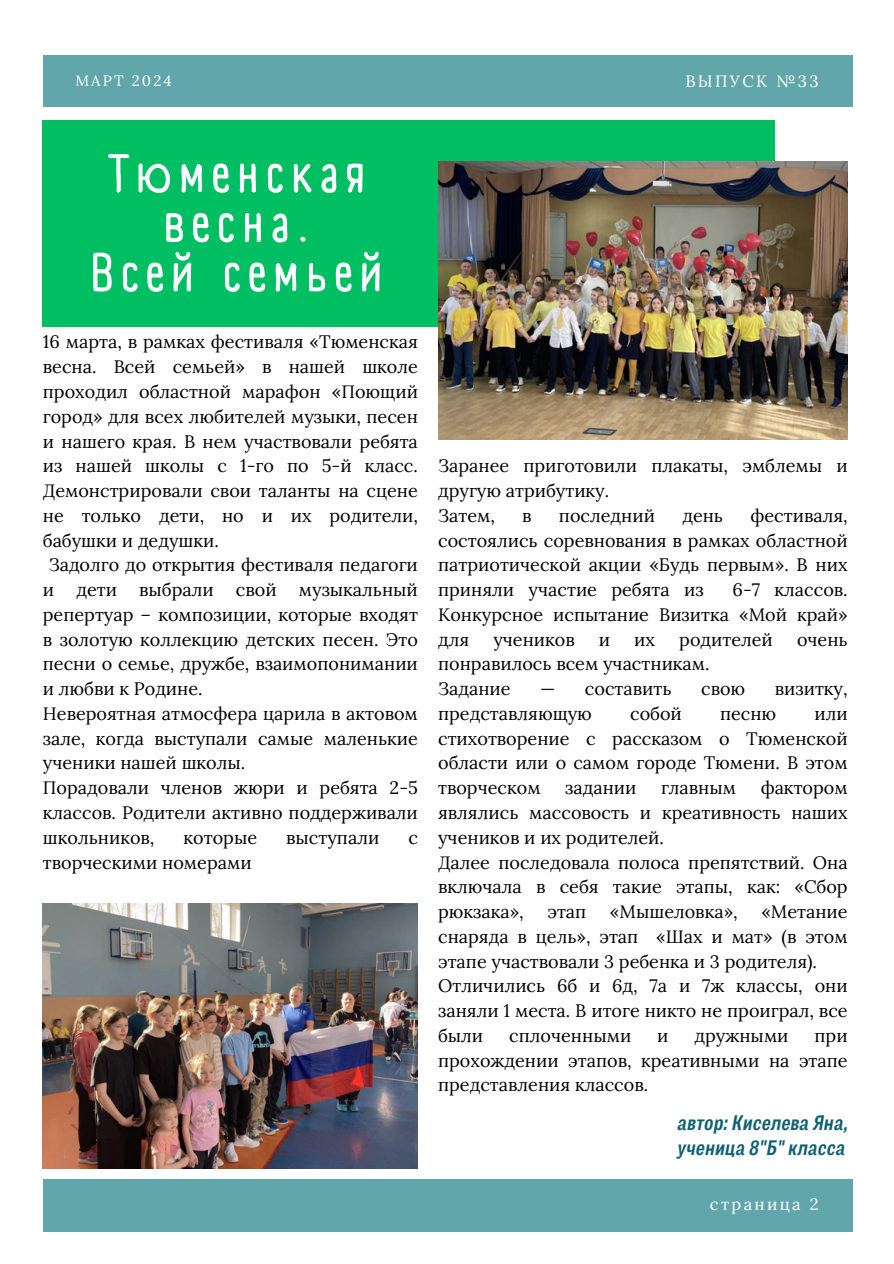
<style>
.page{position:relative;width:894px;height:1264px;background:#fff}
.page>*{position:absolute;margin:0;border:0;box-sizing:border-box;transform-origin:0 0}
.t1{font:700 53.4px/49.5px "A Day Without Sun Text";letter-spacing:.12em;color:#fff;text-align:center}
.t2{font:italic 700 21px/24.8px "Body Grotesque Slim";letter-spacing:.02em;color:#0e6171}
.t3{font:18px/24.8px "Lora";color:#000}
.t4{font:16.5px "Lora";letter-spacing:.14em;color:#fff}
.t5{font:15px "Lora";letter-spacing:.14em;color:#fff}
</style>
<div class="page">
<div style="left:43px;top:55px;width:808px;height:52px;background:#61a6ab"></div>
<div style="left:43px;top:1179px;width:808px;height:52px;background:#61a6ab"></div>
<div style="left:43px;top:121px;width:731px;height:206px;background:#00bf63"></div>
<img style="left:438px;top:162px;width:409px;height:278px">
<img style="left:43px;top:903px;width:374px;height:265px">
<h3 class="t5" style="left:75px;top:70px;width:98px">МАРТ 2024</h3>
<p class="t4" style="left:685px;top:70px;width:135px">ВЫПУСК №33</p>
<h4 class="t1" style="left:109px;top:149px;width:257px">Тюменская весна.</h4>
<h4 class="t1" style="left:90px;top:248px;width:294px">Всей семьей</h4>
<p class="t3" style="left:43px;top:329px;width:376px">16 марта, в рамках фестиваля «Тюменская</p>
<p class="t3" style="left:43px;top:354px;width:376px">весна. Всей семьей» в нашей школе</p>
<p class="t3" style="left:43px;top:379px;width:376px">проходил областной марафон «Поющий</p>
<p class="t3" style="left:43px;top:404px;width:376px">город» для всех любителей музыки, песен</p>
<p class="t3" style="left:43px;top:428px;width:376px">и нашего края. В нем участвовали ребята</p>
<p class="t3" style="left:43px;top:453px;width:376px">из нашей школы с 1-го по 5-й класс.</p>
<p class="t3" style="left:43px;top:478px;width:376px">Демонстрировали свои таланты на сцене</p>
<p class="t3" style="left:43px;top:503px;width:376px">не только дети, но и их родители,</p>
<p class="t3" style="left:43px;top:527px;width:177px">бабушки и дедушки.</p>
<p class="t3" style="left:49px;top:552px;width:370px">Задолго до открытия фестиваля педагоги</p>
<p class="t3" style="left:43px;top:577px;width:376px">и дети выбрали свой музыкальный</p>
<p class="t3" style="left:43px;top:602px;width:376px">репертуар – композиции, которые входят</p>
<p class="t3" style="left:43px;top:626px;width:376px">в золотую коллекцию детских песен. Это</p>
<p class="t3" style="left:43px;top:651px;width:376px">песни о семье, дружбе, взаимопонимании</p>
<p class="t3" style="left:43px;top:676px;width:161px">и любви к Родине.</p>
<p class="t3" style="left:43px;top:701px;width:376px">Невероятная атмосфера царила в актовом</p>
<p class="t3" style="left:43px;top:725px;width:376px">зале, когда выступали самые маленькие</p>
<p class="t3" style="left:43px;top:750px;width:204px">ученики нашей школы.</p>
<p class="t3" style="left:43px;top:775px;width:376px">Порадовали членов жюри и ребята 2-5</p>
<p class="t3" style="left:43px;top:800px;width:376px">классов. Родители активно поддерживали</p>
<p class="t3" style="left:43px;top:824px;width:113px">школьников,</p>
<p class="t3" style="left:183px;top:824px;width:75px">которые</p>
<p class="t3" style="left:286px;top:824px;width:95px">выступали</p>
<p class="t3" style="left:408px;top:824px;width:11px">с</p>
<p class="t3" style="left:43px;top:849px;width:210px">творческими номерами</p>
<p class="t3" style="left:438px;top:453px;width:411px">Заранее приготовили плакаты, эмблемы и другую атрибутику.<br>Затем,</p>
<p class="t3" style="left:438px;top:503px;width:411px;text-align:justify;text-indent:312px">фестиваля, состоялись соревнования в рамках областной патриотической акции «Будь первым». В них приняли участие ребята из</p>
<p class="t3" style="left:522px;top:503px;width:11px">в</p>
<p class="t3" style="left:559px;top:503px;width:97px">последний</p>
<p class="t3" style="left:682px;top:503px;width:42px">день</p>
<p class="t3" style="left:438px;top:577px;width:411px;text-align:justify;text-indent:294px">6-7 классов.<br>Конкурсное испытание Визитка «Мой край» для</p>
<p class="t3" style="left:493px;top:626px;width:83px">учеников</p>
<p class="t3" style="left:598px;top:626px;width:13px">и</p>
<p class="t3" style="left:634px;top:626px;width:22px">их</p>
<p class="t3" style="left:679px;top:626px;width:95px">родителей</p>
<p class="t3" style="left:796px;top:626px;width:52px">очень</p>
<p class="t3" style="left:438px;top:651px;width:273px">понравилось всем участникам.<br>Задание</p>
<p class="t3" style="left:540px;top:676px;width:133px">— составить</p>
<p class="t3" style="left:701px;top:676px;width:46px">свою</p>
<p class="t3" style="left:774px;top:676px;width:74px">визитку,</p>
<p class="t3" style="left:438px;top:701px;width:155px">представляющую</p>
<p class="t3" style="left:630px;top:701px;width:53px">собой</p>
<p class="t3" style="left:719px;top:701px;width:58px">песню</p>
<p class="t3" style="left:438px;top:701px;width:411px;text-align:justify;text-indent:376px">или стихотворение с рассказом о Тюменской области или о самом городе Тюмени. В этом творческом</p>
<p class="t3" style="left:438px;top:775px;width:411px;text-indent:322px">фактором являлись массовость и креативность наших учеников и их родителей.<br>Далее последовала полоса препятствий. Она включала в себя такие этапы, как: «Сбор рюкзака»,</p>
<p class="t3" style="left:565px;top:775px;width:73px">задании</p>
<p class="t3" style="left:660px;top:775px;width:77px">главным</p>
<p class="t3" style="left:438px;top:899px;width:411px;text-indent:323px">«Метание снаряда в цель», этап «Шах и мат» (в этом этапе участвовали 3 ребенка и 3 родителя).<br>Отличились 6б и 6д, 7а и 7ж классы, они заняли 1 места. В итоге никто не проиграл, все были</p>
<p class="t3" style="left:547px;top:899px;width:40px">этап</p>
<p class="t3" style="left:609px;top:899px;width:129px">«Мышеловка»,</p>
<p class="t3" style="left:438px;top:1022px;width:411px;text-align:justify;text-indent:376px">при прохождении этапов, креативными на этапе представления классов.</p>
<p class="t3" style="left:509px;top:1022px;width:123px">сплоченными</p>
<p class="t3" style="left:657px;top:1022px;width:13px">и</p>
<p class="t3" style="left:694px;top:1022px;width:95px">дружными</p>
<p class="t2" style="left:676px;top:1111px;width:172px">автор: Киселева Яна, ученица 8"Б" класса</p>
<h1 class="t4" style="left:709px;top:1192px;width:110px">страница 2</h1>
</div>
